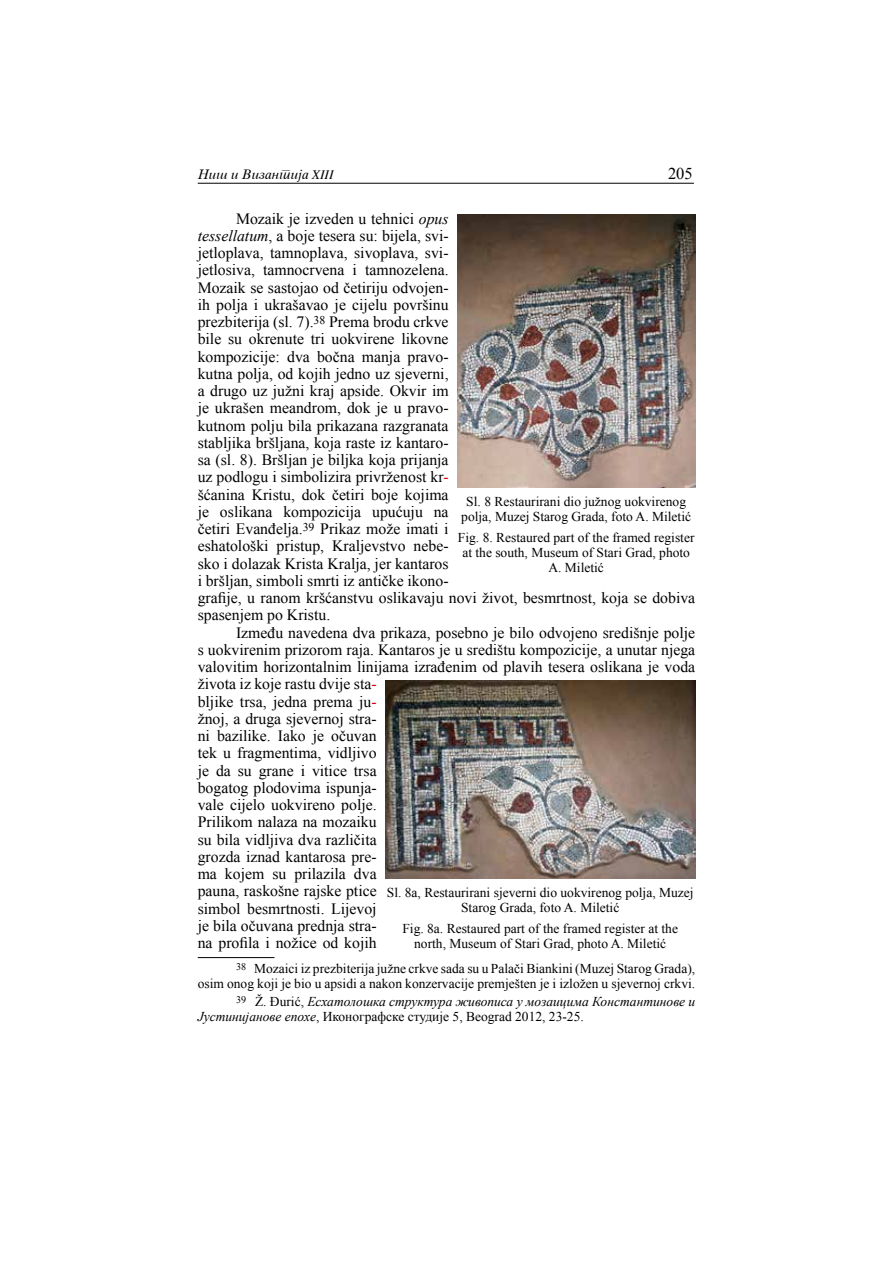
<style>
.page{position:relative;width:893px;height:1263px;background:#fff}
.page>*{position:absolute;margin:0;border:0;box-sizing:border-box;transform-origin:0 0}
.t1{font:16.5px "Times New Roman";color:#000}
.t2{font:15.75px/17.2px "Times New Roman";color:#000}
.t3{font:13.5px/15px "Times New Roman";color:#000;text-align:center}
.t4{font:italic 13.5px/15px "Times New Roman";color:#000}
.t5{font:italic 13.5px "Cir Times";color:#000}
.s1{font-family:"Times Roman YU Italic";font-style:normal}
.s2{font-style:italic}
.s3{color:#d1010e}
.s4{font-style:normal}
</style>
<div class="page">
<hr style="left:198px;top:183px;width:496px;height:1px;background:#000">
<hr style="left:198px;top:957px;width:76px;height:1px;background:#000">
<img style="left:457px;top:214px;width:238px;height:273px">
<img style="left:385px;top:681px;width:310px;height:197px">
<p class="t5" style="left:198px;top:166px;width:138px">Ni{ i Vizantija <span class="s1">XIII</span></p>
<p class="t1" style="left:668px;top:162px;width:26px">205</p>
<p class="t2" style="left:198px;top:209px;width:499px;text-indent:38px">Mozaik je izveden u tehnici <span class="s2">opus<br>tessellatum</span>, a boje tesera su: bijela, svi-<br>jetloplava, tamnoplava, sivoplava, svi-<br>jetlosiva, tamnocrvena i tamnozelena.<br>Mozaik se sastojao od četiriju odvojen-<br>ih polja i ukrašavao je cijelu površinu<br>prezbiterija (sl. 7).<sup>38</sup> Prema brodu crkve<br>bile su okrenute tri uokvirene likovne<br>kompozicije: dva bočna manja pravo-<br>kutna polja, od kojih jedno uz sjeverni,<br>a drugo uz južni kraj apside. Okvir im<br>je ukrašen meandrom, dok je u pravo-<br>kutnom polju bila prikazana razgranata<br>stabljika bršljana, koja raste iz kantaro-<br>sa (sl. 8). Bršljan je biljka koja prijanja<br>uz podlogu i simbolizira privrženost kr<span class="s3">-<br></span>šćanina Kristu, dok četiri boje kojima<br>je oslikana kompozicija upućuju na<br>četiri Evanđelja.<sup>39</sup> Prikaz može imati i<br>eshatološki pristup, Kraljevstvo nebe-<br>sko i dolazak Krista Kralja, jer kantaros<br>i bršljan, simboli smrti iz antičke ikono-<br>grafije, u ranom kršćanstvu oslikavaju novi život, besmrtnost, koja se dobiva spasenjem po Kristu.</p>
<p class="t2" style="left:198px;top:623px;width:499px;text-indent:38px">Između navedena dva prikaza, posebno je bilo odvojeno središnje polje s uokvirenim prizorom raja. Kantaros je u središtu kompozicije, a unutar njega valovitim horizontalnim linijama izrađenim od plavih tesera oslikana je voda života iz koje rastu dvije sta<span class="s3">-<br></span>bljike trsa, jedna prema ju<span class="s3">-<br></span>žnoj, a druga sjevernoj stra-<br>ni bazilike. Iako je očuvan<br>tek u fragmentima, vidljivo<br>je da su grane i vitice trsa<br>bogatog plodovima ispunja-<br>vale cijelo uokvireno polje.<br>Prilikom nalaza na mozaiku<br>su bila vidljiva dva različita<br>grozda iznad kantarosa pre-<br>ma kojem su prilazila dva<br>pauna, raskošne rajske ptice<br>simbol besmrtnosti. Lijevoj<br>je bila očuvana prednja stra-<br>na profila i nožice od kojih</p>
<p class="t3" style="left:198px;top:960px;width:499px;text-align:right"><sup>38</sup> Mozaici iz prezbiterija južne crkve sada su u Palači Biankini (Muzej Starog Grada),<br>osim onog koji je bio u apsidi a nakon konzervacije premješten je i izložen u sjevernoj crkvi.</p>
<p class="t4" style="left:198px;top:993px;width:499px;text-indent:38px"><sup>39</sup> <span class="s4">Ž. Đurić,</span> Есхатолошка структура живописа у мозаицима Константинове и<br>Јустинијанове епохе<span class="s4">, Иконографске студије 5, Beograd 2012, 23-25.</span></p>
<p class="t3" style="left:461px;top:494px;width:231px">s l. 8 Restaurirani dio južnog uokvirenog polja, Muzej Starog Grada, foto A. Miletić</p>
<p class="t3" style="left:458px;top:530px;width:238px">Fig. 8. Restaured part of the framed register at the south, Museum of Stari Grad, photo<br>A. Miletić</p>
<p class="t3" style="left:387px;top:885px;width:308px">s l. 8a, Restaurirani sjeverni dio uokvirenog polja, Muzej<br>Starog Grada, foto A. Miletić</p>
<p class="t3" style="left:402px;top:921px;width:277px">Fig. 8a. Restaured part of the framed register at the north, Museum of Stari Grad, photo A. Miletić</p>
</div>
